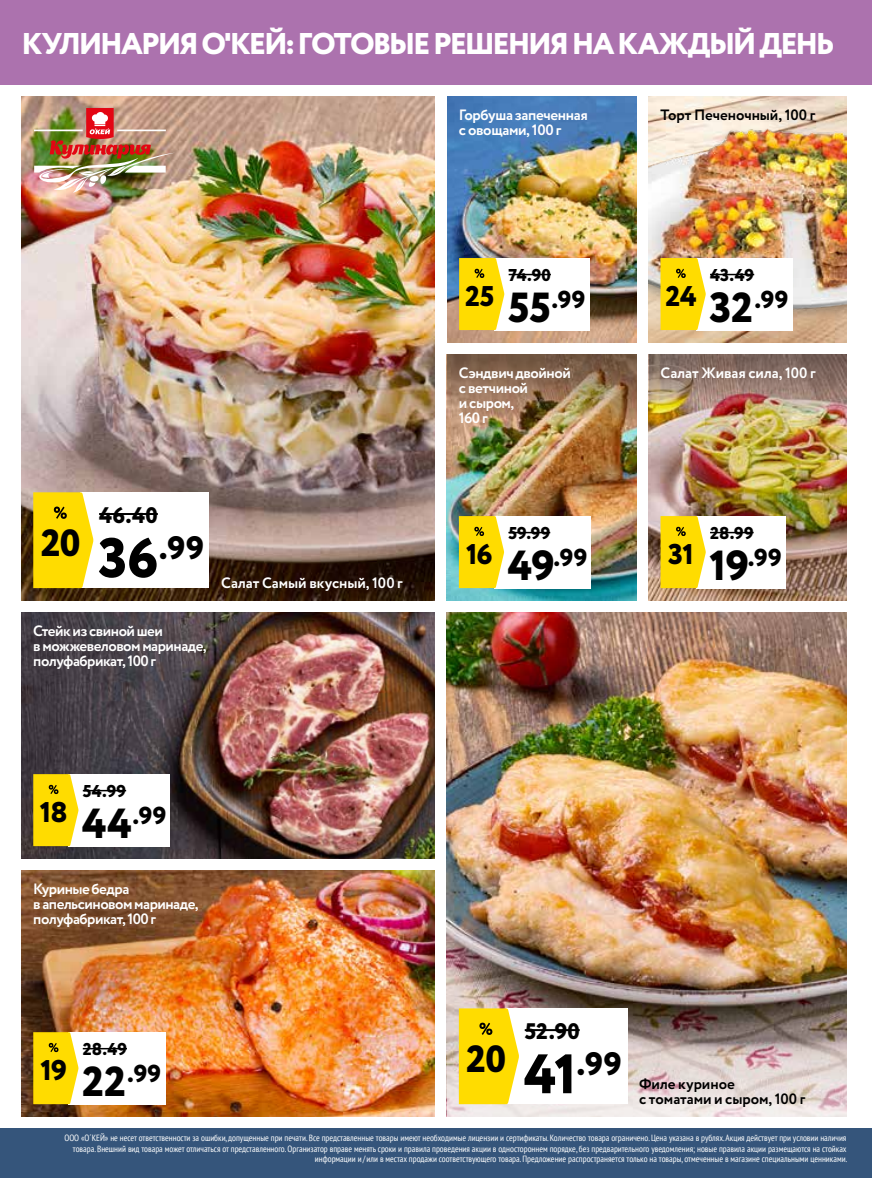
<style>
.page{position:relative;width:872px;height:1178px;background:#fff}
.page>*{position:absolute;margin:0;border:0;box-sizing:border-box;transform-origin:0 0}
.t1{font:800 37.95px "Circe";color:#000}
.t2{font:800 32.4px "Circe";color:#000}
.t3{font:800 30px "Circe";letter-spacing:-.07em;color:#fff}
.t4{font:800 28.5px "Circe";letter-spacing:-.025em;color:#000}
.t5{font:800 24.45px "Circe";letter-spacing:.01em;color:#000}
.t6{font:800 22.5px "Circe";letter-spacing:.01em;color:#000}
.t7{font:800 17.1px "Circe";letter-spacing:.01em;color:#000}
.t8{font:700 15px/15px "Circe";letter-spacing:-.03em;color:#fff}
.t9{font:700 15px/15px "Circe";letter-spacing:-.005em;color:#000}
.t10{font:700 15px "Circe";letter-spacing:-.005em;color:#fff}
.t11{font:condensed 9px/10.5px "PT Sans";color:#fff;text-align:right}
.s1{font-size:55.5px}
.s2{font-size:42px}
</style>
<div class="page">
<img style="left:648px;top:426px;width:198px;height:174px">
<img style="left:648px;top:96px;width:198px;height:246px">
<img style="left:21px;top:612px;width:414px;height:246px">
<img style="left:447px;top:432px;width:189px;height:168px">
<img style="left:447px;top:96px;width:189px;height:246px">
<img style="left:21px;top:870px;width:414px;height:246px">
<img style="left:447px;top:612px;width:399px;height:414px">
<img style="left:447px;top:354px;width:189px;height:78px">
<img style="left:648px;top:354px;width:198px;height:72px">
<svg style="left:447px;top:1026px;width:399px;height:90px;background:#d1c3c0"></svg>
<img style="left:21px;top:96px;width:414px;height:504px">
<img style="left:648px;top:127px;width:198px;height:197px">
<div style="left:0;top:1128px;width:872px;height:50px;background:#35557b"></div>
<div style="left:69px;top:1032px;width:97px;height:72px;background:#fff"></div>
<hr style="left:83px;top:1048px;width:44px;height:1px;background:#000">
<svg style="left:33px;top:1032px;width:45px;height:72px;background:#fada15"></svg>
<div style="left:69px;top:774px;width:101px;height:72px;background:#fff"></div>
<hr style="left:83px;top:790px;width:43px;height:1px;background:#000">
<svg style="left:33px;top:774px;width:45px;height:72px;background:#fada15"></svg>
<div style="left:80px;top:492px;width:129px;height:96px;background:#fff"></div>
<hr style="left:99px;top:513px;width:59px;height:2px;background:#000">
<svg style="left:33px;top:492px;width:60px;height:96px;background:#fadb16"></svg>
<div style="left:506px;top:1008px;width:121px;height:96px;background:#fff"></div>
<hr style="left:525px;top:1029px;width:54px;height:2px;background:#000">
<svg style="left:459px;top:1008px;width:60px;height:96px;background:#fbdc18"></svg>
<div style="left:494px;top:516px;width:97px;height:72px;background:#fff"></div>
<hr style="left:508px;top:532px;width:42px;height:1px;background:#000">
<svg style="left:459px;top:516px;width:45px;height:72px;background:#fbdc17"></svg>
<div style="left:494px;top:258px;width:96px;height:72px;background:#fff"></div>
<hr style="left:508px;top:274px;width:43px;height:1px;background:#000">
<svg style="left:459px;top:258px;width:45px;height:72px;background:#fbdb16"></svg>
<div style="left:696px;top:516px;width:89px;height:72px;background:#fff"></div>
<hr style="left:710px;top:532px;width:43px;height:1px;background:#000">
<svg style="left:660px;top:516px;width:46px;height:72px;background:#fadb19"></svg>
<div style="left:696px;top:258px;width:96px;height:72px;background:#fff"></div>
<hr style="left:710px;top:274px;width:44px;height:1px;background:#000">
<svg style="left:660px;top:258px;width:46px;height:72px;background:#fbdb1a"></svg>
<img style="left:34px;top:108px;width:141px;height:85px">
<div style="left:0;top:0;width:872px;height:84px;background:#ac72ae"></div>
<h3 class="t3" style="left:21px;top:23px;width:814px">КУЛИНАРИЯ О'КЕЙ: ГОТОВЫЕ РЕШЕНИЯ НА КАЖДЫЙ ДЕНЬ</h3>
<h1 class="t1" style="left:41px;top:517px;width:41px">20</h1>
<h3 class="t6" style="left:99px;top:500px;width:60px">46.40</h3>
<h2 class="t2" style="left:98px;top:526px;width:108px"><span class="s1">36</span>.99</h2>
<h3 class="t8" style="left:33px;top:624px;width:175px">Стейк из свиной шеи<br>в можжевеловом маринаде, полуфабрикат, 100 г</h3>
<h3 class="t10" style="left:221px;top:573px;width:183px">Салат Самый вкусный, 100 г</h3>
<h3 class="t4" style="left:40px;top:793px;width:29px">18</h3>
<h3 class="t7" style="left:83px;top:780px;width:45px">54.99</h3>
<h3 class="t5" style="left:82px;top:799px;width:86px"><span class="s2">44</span>.99</h3>
<h3 class="t8" style="left:33px;top:882px;width:167px">Куриные бедра<br>в апельсиновом маринаде, полуфабрикат, 100 г</h3>
<h3 class="t4" style="left:40px;top:1051px;width:28px">19</h3>
<h3 class="t7" style="left:83px;top:1038px;width:46px">28.49</h3>
<h3 class="t5" style="left:82px;top:1057px;width:81px"><span class="s2">22</span>.99</h3>
<h3 class="t8" style="left:459px;top:108px;width:130px">Горбуша запеченная с овощами, 100 г</h3>
<h3 class="t9" style="left:660px;top:108px;width:156px">Торт Печеночный, 100 г</h3>
<h3 class="t7" style="left:508px;top:264px;width:44px">74.90</h3>
<h3 class="t7" style="left:710px;top:264px;width:46px">43.49</h3>
<h3 class="t4" style="left:465px;top:277px;width:31px">25</h3>
<h3 class="t5" style="left:508px;top:283px;width:79px"><span class="s2">55</span>.99</h3>
<h3 class="t4" style="left:665px;top:277px;width:33px">24</h3>
<h3 class="t5" style="left:709px;top:283px;width:80px"><span class="s2">32</span>.99</h3>
<h3 class="t8" style="left:459px;top:366px;width:114px">Сэндвич двойной с ветчиной<br>и сыром,<br>160 г</h3>
<h3 class="t10" style="left:660px;top:362px;width:157px">Салат Живая сила, 100 г</h3>
<h3 class="t7" style="left:508px;top:522px;width:43px">59.99</h3>
<h3 class="t7" style="left:710px;top:522px;width:45px">28.99</h3>
<h3 class="t4" style="left:466px;top:535px;width:28px">16</h3>
<h3 class="t5" style="left:508px;top:541px;width:81px"><span class="s2">49</span>.99</h3>
<h3 class="t4" style="left:668px;top:535px;width:27px">31</h3>
<h3 class="t5" style="left:709px;top:541px;width:74px"><span class="s2">19</span>.99</h3>
<h1 class="t1" style="left:466px;top:1033px;width:41px">20</h1>
<h3 class="t6" style="left:525px;top:1016px;width:56px">52.90</h3>
<h2 class="t2" style="left:524px;top:1042px;width:100px"><span class="s1">41</span>.99</h2>
<h3 class="t9" style="left:639px;top:1077px;width:168px">Филе куриное<br>с томатами и сыром, 100 г</h3>
<p class="t11" style="left:64px;top:1132px;width:784px">ООО «О´КЕЙ» не несет ответственности за ошибки, допущенные при печати. Все представленные товары имеют необходимые лицензии и сертификаты. Количество товара ограничено. Цена указана в рублях. Акция действует при условии наличия товара. Внешний вид товара может отличаться от представленного. Организатор вправе менять сроки и правила проведения акции в одностороннем порядке, без предварительного уведомления; новые правила акции размещаются на стойках информации и / или в местах продажи соответствующего товара. Предложение распространяется только на товары, отмеченные в магазине специальными ценниками.</p>
</div>
